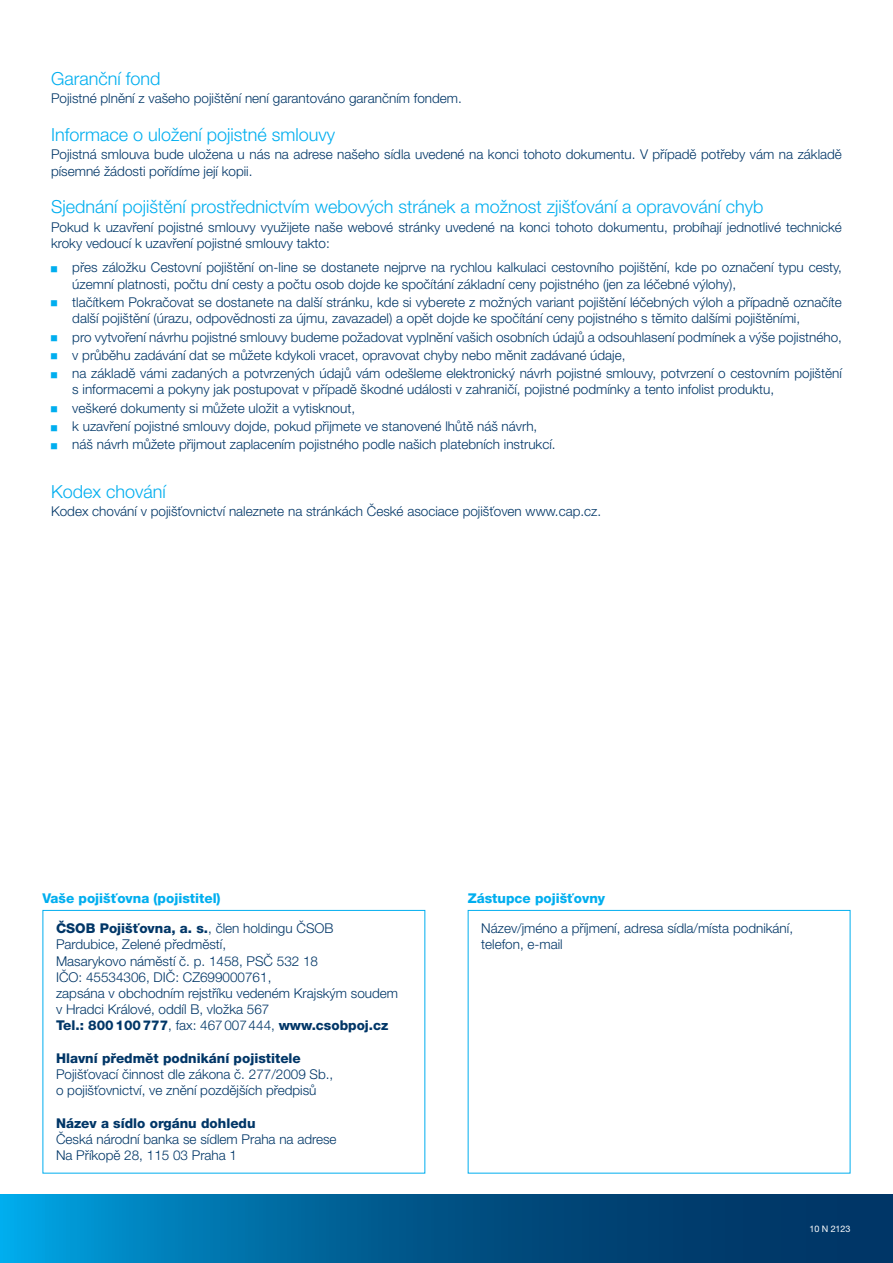
<style>
.page{position:relative;width:893px;height:1263px;background:#fff}
.page>*{position:absolute;margin:0;border:0;box-sizing:border-box;transform-origin:0 0}
.t1{font:300 18px "Helvetica Neue LT Pro";color:#00aeef}
.t2{font:300 13.5px/16.2px "Helvetica Neue LT Pro";color:#003667}
.t3{font:800 13.5px "Helvetica Neue LT Pro";color:#003667}
.t4{font:800 13.5px "Helvetica Neue LT Pro";color:#00aeef}
.t5{font:9px "Helvetica Neue LT Pro";letter-spacing:-.01em;color:#fff}
.s1{font-weight:800}
</style>
<div class="page">
<svg style="left:0;top:1195px;width:893px;height:68px;background:#005c91"></svg>
<h1 class="t1" style="left:51px;top:68px;width:111px">Garanční fond</h1>
<p class="t2" style="left:51px;top:90px;width:412px">Pojistné plnění z vašeho pojištění není garantováno garančním fondem.</p>
<h1 class="t1" style="left:51px;top:124px;width:286px">Informace o uložení pojistné smlouvy</h1>
<p class="t2" style="left:51px;top:146px;width:792px">Pojistná smlouva bude uložena u nás na adrese našeho sídla uvedené na konci tohoto dokumentu. V případě potřeby vám na základě písemné žádosti pořídíme její kopii.</p>
<h1 class="t1" style="left:51px;top:196px;width:714px">Sjednání pojištění prostřednictvím webových stránek a možnost zjišťování a opravování chyb</h1>
<p class="t2" style="left:51px;top:218px;width:792px">Pokud k uzavření pojistné smlouvy využijete naše webové stránky uvedené na konci tohoto dokumentu, probíhají jednotlivé technické kroky vedoucí k uzavření pojistné smlouvy takto:</p>
<p class="t2" style="left:72px;top:259px;width:771px">přes záložku Cestovní pojištění on-line se dostanete nejprve na rychlou kalkulaci cestovního pojištění, kde po označení typu cesty, územní platnosti, počtu dní cesty a počtu osob dojde ke spočítání základní ceny pojistného (jen za léčebné výlohy),</p>
<p class="t2" style="left:72px;top:294px;width:771px">tlačítkem Pokračovat se dostanete na další stránku, kde si vyberete z možných variant pojištění léčebných výloh a případně označíte další pojištění (úrazu, odpovědnosti za újmu, zavazadel) a opět dojde ke spočítání ceny pojistného s těmito dalšími pojištěními,</p>
<p class="t2" style="left:72px;top:327px;width:771px;line-height:18.3px">pro vytvoření návrhu pojistné smlouvy budeme požadovat vyplnění vašich osobních údajů a odsouhlasení podmínek a výše pojistného, v průběhu zadávání dat se můžete kdykoli vracet, opravovat chyby nebo měnit zadávané údaje,<br>na základě vámi zadaných a potvrzených údajů vám odešleme elektronický návrh pojistné smlouvy, potvrzení o cestovním pojištění</p>
<p class="t2" style="left:72px;top:380px;width:703px;line-height:18.3px">s informacemi a pokyny jak postupovat v případě škodné události v zahraničí, pojistné podmínky a tento infolist produktu, veškeré dokumenty si můžete uložit a vytisknout,<br>k uzavření pojistné smlouvy dojde, pokud přijmete ve stanovené lhůtě náš návrh,<br>náš návrh můžete přijmout zaplacením pojistného podle našich platebních instrukcí.</p>
<h1 class="t1" style="left:51px;top:480px;width:116px">Kodex chování</h1>
<p class="t2" style="left:51px;top:503px;width:552px">Kodex chování v pojišťovnictví naleznete na stránkách České asociace pojišťoven www.cap.cz.</p>
<p class="t4" style="left:43px;top:890px;width:180px">Vaše pojišťovna (pojistitel)</p>
<p class="t2" style="left:56px;top:920px;width:344px"><span class="s1">ČSOB Pojišťovna, a. s.</span>, člen holdingu ČSOB Pardubice, Zelené předměstí,<br>Masarykovo náměstí č. p. 1458, PSČ 532 18<br>IČO: 45534306, DIČ: CZ699000761,<br>zapsána v obchodním rejstříku vedeném Krajským soudem v Hradci Králové, oddíl B, vložka 567<br><span class="s1">Tel.: 800100777</span>, fax: 467007444, <span class="s1">www.csobpoj.cz</span></p>
<p class="t3" style="left:56px;top:1050px;width:246px">Hlavní předmět podnikání pojistitele</p>
<p class="t2" style="left:56px;top:1066px;width:279px">Pojišťovací činnost dle zákona č. 277/2009 Sb., o pojišťovnictví, ve znění pozdějších předpisů</p>
<p class="t3" style="left:56px;top:1115px;width:201px">Název a sídlo orgánu dohledu</p>
<p class="t2" style="left:56px;top:1130px;width:282px">Česká národní banka se sídlem Praha na adrese<br>Na Příkopě 28, 115 03 Praha 1</p>
<p class="t4" style="left:468px;top:890px;width:139px">Zástupce pojišťovny</p>
<p class="t2" style="left:481px;top:920px;width:313px">Název/jméno a příjmení, adresa sídla/místa podnikání, telefon, e-mail</p>
<p class="t5" style="left:810px;top:1223px;width:42px">10 N 2123</p>
</div>
